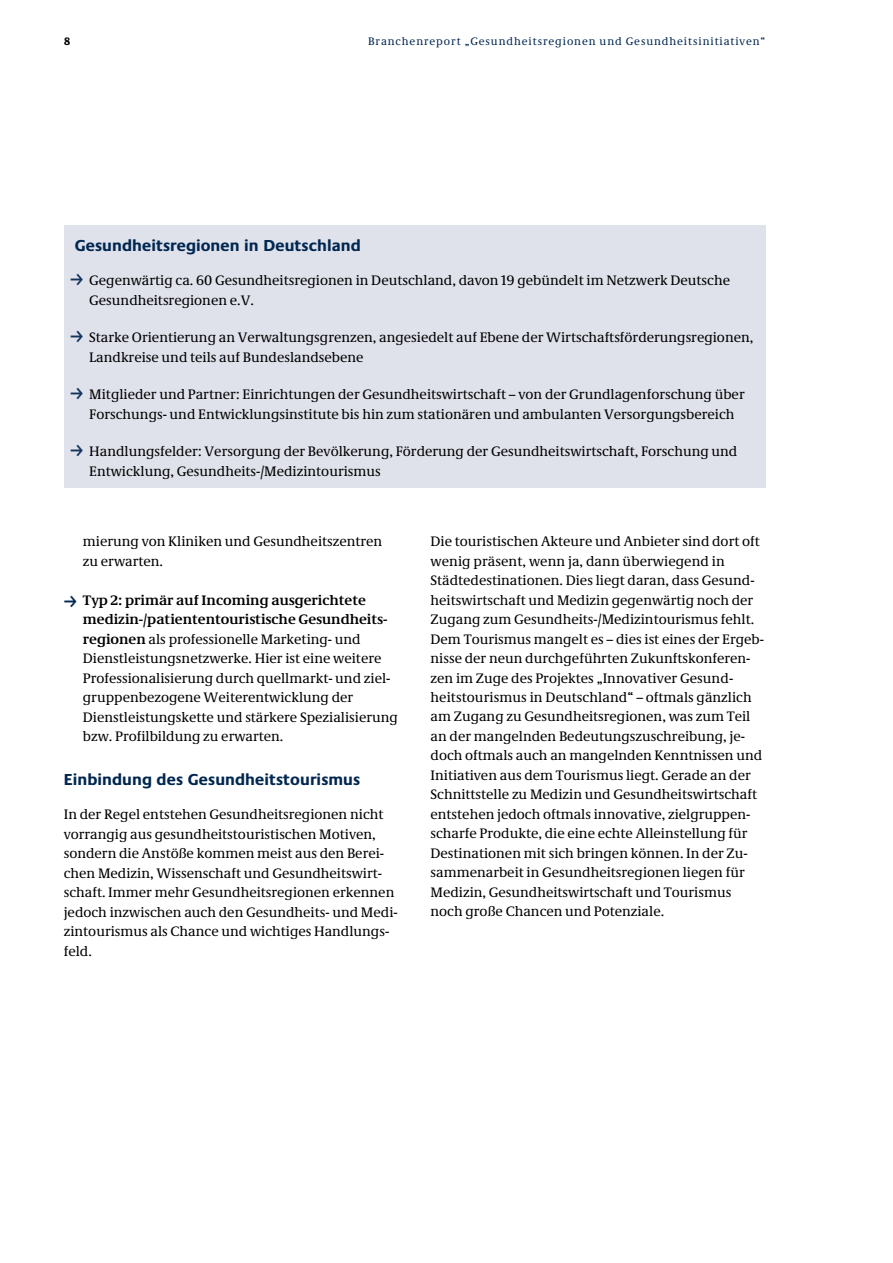
<style>
.page{position:relative;width:893px;height:1263px;background:#fff}
.page>*{position:absolute;margin:0;border:0;box-sizing:border-box;transform-origin:0 0}
.t1{font:700 16.5px "Neue Praxis";letter-spacing:.005em;color:#002750}
.t2{font:14.25px/19.5px "Neue Demos";color:#000}
.t3{font:11.25px "Neue Demos";letter-spacing:.08em;color:#002750}
.t4{font:700 11.25px "Neue Praxis";color:#000}
.s1{font-family:"Neue Praxis";font-size:13.5px;color:#002750}
.s2{font-weight:700}
</style>
<div class="page">
<div style="left:64px;top:225px;width:701px;height:263px;background:#dfe1eb"></div>
<p class="t4" style="left:64px;top:34px;width:8px">8</p>
<p class="t3" style="left:368px;top:34px;width:399px">Branchenreport „Gesundheitsregionen und Gesundheitsinitiativen“</p>
<p class="t1" style="left:75px;top:235px;width:288px">Gesundheitsregionen in Deutschland</p>
<p class="t2" style="left:89px;top:271px;width:642px;text-indent:-19px"><sup>ƒ</sup> Gegenwärtig ca. 60 Gesundheitsregionen in Deutschland, davon 19 gebündelt im Netzwerk Deutsche<br>Gesundheitsregionen e.V.</p>
<p class="t2" style="left:89px;top:328px;width:666px;text-indent:-19px"><sup>ƒ</sup> Starke Orientierung an Verwaltungsgrenzen, angesiedelt auf Ebene der Wirtschaftsförderungsregionen,<br>Landkreise und teils auf Bundeslandsebene</p>
<p class="t2" style="left:89px;top:385px;width:657px;text-indent:-19px"><sup>ƒ</sup> Mitglieder und Partner: Einrichtungen der Gesundheitswirtschaft – von der Grundlagenforschung über<br>Forschungs- und Entwicklungsinstitute bis hin zum stationären und ambulanten Versorgungsbereich</p>
<p class="t2" style="left:89px;top:442px;width:650px;text-indent:-19px"><sup>ƒ</sup> Handlungsfelder: Versorgung der Bevölkerung, Förderung der Gesundheitswirtschaft, Forschung und<br>Entwicklung, Gesundheits-/Medizintourismus</p>
<p class="t2" style="left:83px;top:531px;width:301px">mierung von Kliniken und Gesundheitszentren zu erwarten.</p>
<p class="t2" style="left:83px;top:590px;width:316px;text-indent:-19px"><span class="s1">ƒ</span> <span class="s2">Typ 2: primär auf Incoming ausgerichtete medizin-/patiententouristische Gesundheits&shy;regionen</span> als professionelle Marketing- und Dienstleistungsnetzwerke. Hier ist eine weitere Professionalisierung durch quellmarkt- und ziel&shy;gruppenbezogene Weiterentwicklung der Dienstleistungskette und stärkere Spezialisierung bzw. Profilbildung zu erwarten.</p>
<p class="t1" style="left:64px;top:769px;width:298px">Einbindung des Gesundheitstourismus</p>
<p class="t2" style="left:64px;top:804px;width:335px">In der Regel entstehen Gesundheitsregionen nicht vorrangig aus gesundheitstouristischen Motiven, sondern die Anstöße kommen meist aus den Berei&shy;chen Medizin, Wissenschaft und Gesundheitswirt&shy;schaft. Immer mehr Gesundheitsregionen erkennen jedoch inzwischen auch den Gesundheits- und Medi&shy;zintourismus als Chance und wichtiges Handlungs&shy;feld.</p>
<p class="t2" style="left:431px;top:531px;width:335px">Die touristischen Akteure und Anbieter sind dort oft wenig präsent, wenn ja, dann überwiegend in Städtedestinationen. Dies liegt daran, dass Gesund&shy;heitswirtschaft und Medizin gegenwärtig noch der Zugang zum Gesundheits-/Medizintourismus fehlt.<br>Dem Tourismus mangelt es – dies ist eines der Ergeb&shy;nisse der neun durchgeführten Zukunftskonferen&shy;zen im Zuge des Projektes „Innovativer Gesund&shy;heitstourismus in Deutschland“ – oftmals gänzlich am Zugang zu Gesundheitsregionen, was zum Teil an der mangelnden Bedeutungszuschreibung, je&shy;doch oftmals auch an mangelnden Kenntnissen und Initiativen aus dem Tourismus liegt. Gerade an der Schnittstelle zu Medizin und Gesundheitswirtschaft entstehen jedoch oftmals innovative, zielgruppen&shy;scharfe Produkte, die eine echte Alleinstellung für Destinationen mit sich bringen können. In der Zu&shy;sammenarbeit in Gesundheitsregionen liegen für Medizin, Gesundheitswirtschaft und Tourismus noch große Chancen und Potenziale.</p>
</div>
